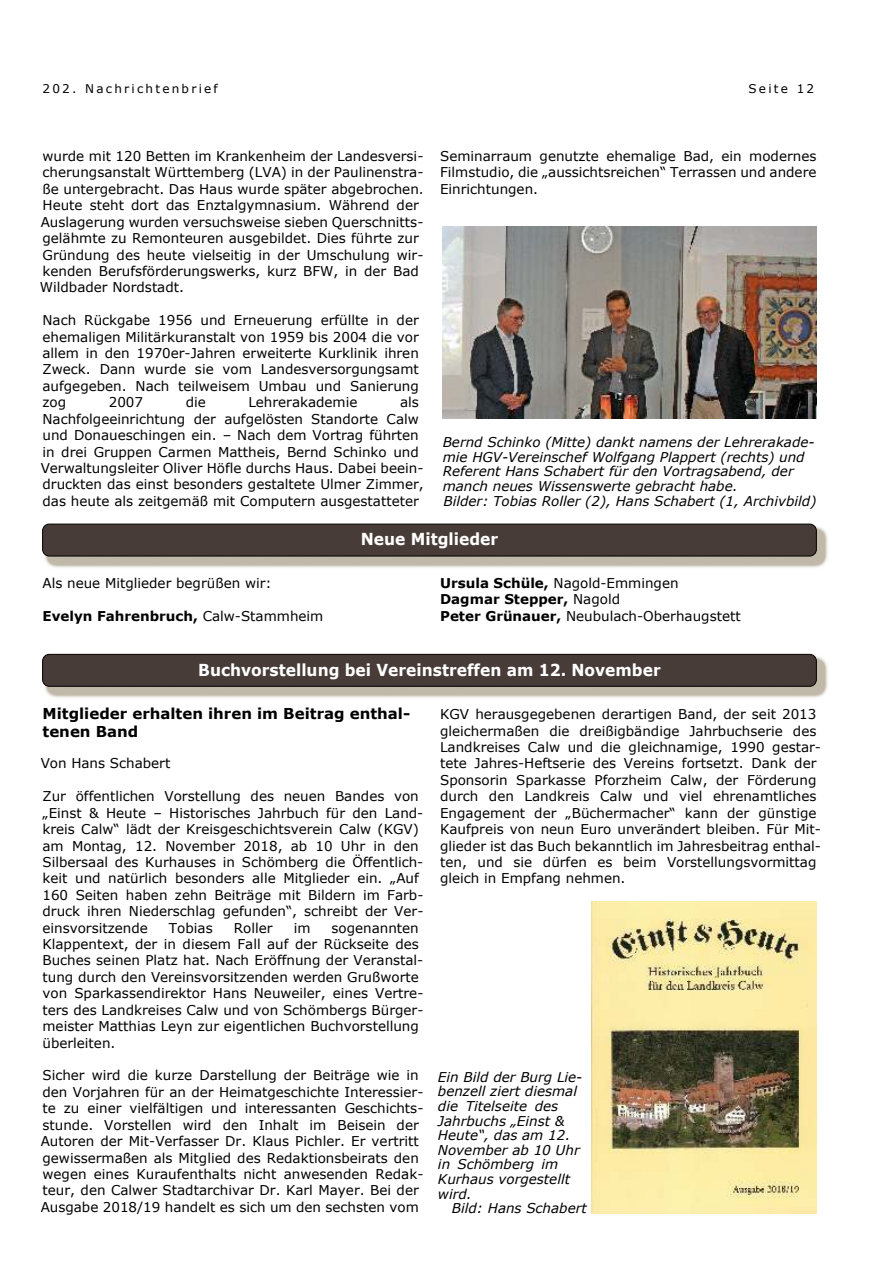
<style>
.page{position:relative;width:893px;height:1263px;background:#fff}
.page>*{position:absolute;margin:0;border:0;box-sizing:border-box;transform-origin:0 0}
.t1{font:700 16.5px "Verdana";color:#fff;scale:.94 1}
.t2{font:700 15px/18.3px "Verdana";color:#000}
.t3{font:13.5px/16.4px "Verdana";color:#000}
.t4{font:italic 13.5px/14.5px "Verdana";color:#000}
.t5{font:700 13.5px "Verdana";color:#000}
.t6{font:12px "Verdana";letter-spacing:.185em;color:#000}
.s1{font-weight:400}
.s2{font-weight:700}
</style>
<div class="page">
<img style="left:443px;top:227px;width:373px;height:191px">
<img style="left:43px;top:654px;width:785px;height:44px">
<div style="left:43px;top:654px;width:773px;height:32px;background:#483c38;border:1px solid #000;border-radius:7px"></div>
<img style="left:592px;top:901px;width:224px;height:312px">
<img style="left:43px;top:524px;width:785px;height:44px">
<div style="left:43px;top:524px;width:773px;height:32px;background:#483c38;border:1px solid #000;border-radius:7px"></div>
<p class="t6" style="left:43px;top:84px;width:177px">202. Nachrichtenbrief</p>
<p class="t6" style="left:748px;top:84px;width:67px">Seite 12</p>
<p class="t3" style="left:40px;top:149px;width:385px">wurde mit 120 Betten im Krankenheim der Landesversi&shy;cherungsanstalt Württemberg (LVA) in der Paulinenstra&shy;ße untergebracht. Das Haus wurde später abgebrochen.<br>Heute steht dort das Enztalgymnasium. Während der Auslagerung wurden versuchsweise sieben Querschnitts&shy;gelähmte zu Remonteuren ausgebildet. Dies führte zur Gründung des heute vielseitig in der Umschulung wir&shy;kenden Berufsförderungswerks, kurz BFW, in der Bad Wildbader Nordstadt.</p>
<p class="t3" style="left:43px;top:313px;width:378px;text-align:justify">Nach Rückgabe 1956 und Erneuerung erfüllte in der ehemaligen Militärkuranstalt von 1959 bis 2004 die vor allem in den 1970er-Jahren erweiterte Kurklinik ihren Zweck. Dann wurde sie vom Landesversorgungsamt aufgegeben. Nach teilweisem Umbau und Sanierung zog</p>
<p class="t3" style="left:41px;top:395px;width:385px;text-indent:359px">als Nachfolgeeinrichtung der aufgelösten Standorte Calw und Donaueschingen ein. – Nach dem Vortrag führten in drei Gruppen Carmen Mattheis, Bernd Schinko und Verwaltungsleiter Oliver Höfle durchs Haus. Dabei beein&shy;druckten das einst besonders gestaltete Ulmer Zimmer, das heute als zeitgemäß mit Computern ausgestatteter</p>
<p class="t3" style="left:109px;top:395px;width:36px">2007</p>
<p class="t3" style="left:186px;top:395px;width:22px">die</p>
<p class="t3" style="left:248px;top:395px;width:111px">Lehrerakademie</p>
<p class="t3" style="left:440px;top:149px;width:378px;text-align:justify">Seminarraum genutzte ehemalige Bad, ein modernes Filmstudio, die „aussichtsreichen“ Terrassen und andere Einrichtungen.</p>
<p class="t4" style="left:443px;top:436px;width:375px">Bernd Schinko (Mitte) dankt namens der Lehrerakade&shy;mie HGV-Vereinschef Wolfgang Plappert (rechts) und Referent Hans Schabert für den Vortragsabend, der manch neues Wissenswerte gebracht habe.<br>Bilder: Tobias Roller (2), Hans Schabert (1, Archivbild)</p>
<p class="t3" style="left:43px;top:576px;width:231px">Als neue Mitglieder begrüßen wir:</p>
<p class="t5" style="left:43px;top:610px;width:282px">Evelyn Fahrenbruch, <span class="s1">Calw-Stammheim</span></p>
<p class="t1" style="left:361px;top:533px;width:148px">Neue Mitglieder</p>
<p class="t3" style="left:440px;top:576px;width:302px"><span class="s2">Ursula Schüle,</span> Nagold-Emmingen<br><span class="s2">Dagmar Stepper,</span> Nagold<br><span class="s2">Peter Grünauer,</span> Neubulach-Oberhaugstett</p>
<p class="t1" style="left:198px;top:663px;width:493px">Buchvorstellung bei Vereinstreffen am 12. November</p>
<p class="t2" style="left:43px;top:705px;width:369px">Mitglieder erhalten ihren im Beitrag enthal&shy;tenen Band</p>
<p class="t3" style="left:41px;top:756px;width:131px">Von Hans Schabert</p>
<p class="t3" style="left:43px;top:789px;width:382px">Zur öffentlichen Vorstellung des neuen Bandes von „Einst &amp; Heute – Historisches Jahrbuch für den Land&shy;kreis Calw“ lädt der Kreisgeschichtsverein Calw (KGV) am Montag, 12. November 2018, ab 10 Uhr in den Silbersaal des Kurhauses in Schömberg die Öffentlich&shy;keit und natürlich besonders alle Mitglieder ein. „Auf 160 Seiten haben zehn Beiträge mit Bildern im Farb&shy;druck ihren Niederschlag gefunden“, schreibt der Ver&shy;einsvorsitzende</p>
<p class="t3" style="left:169px;top:921px;width:45px">Tobias</p>
<p class="t3" style="left:234px;top:921px;width:40px">Roller</p>
<p class="t3" style="left:294px;top:921px;width:18px">im</p>
<p class="t3" style="left:43px;top:921px;width:382px;text-indent:289px">sogenannten Klappentext, der in diesem Fall auf der Rückseite des Buches seinen Platz hat. Nach Eröffnung der Veranstal&shy;tung durch den Vereinsvorsitzenden werden Grußworte von Sparkassendirektor Hans Neuweiler, eines Vertre&shy;ters des Landkreises Calw und von Schömbergs Bürger&shy;meister Matthias Leyn zur eigentlichen Buchvorstellung überleiten.</p>
<p class="t3" style="left:41px;top:1068px;width:384px">Sicher wird die kurze Darstellung der Beiträge wie in den Vorjahren für an der Heimatgeschichte Interessier&shy;te zu einer vielfältigen und interessanten Geschichts&shy;stunde. Vorstellen wird den Inhalt im Beisein der Autoren der Mit-Verfasser Dr. Klaus Pichler. Er vertritt gewissermaßen als Mitglied des Redaktionsbeirats den wegen eines Kuraufenthalts nicht anwesenden Redak&shy;teur, den Calwer Stadtarchivar Dr. Karl Mayer. Bei der Ausgabe 2018/19 handelt es sich um den sechsten vom</p>
<p class="t3" style="left:440px;top:707px;width:382px">KGV herausgegebenen derartigen Band, der seit 2013 gleichermaßen die dreißigbändige Jahrbuchserie des Landkreises Calw und die gleichnamige, 1990 gestar&shy;tete Jahres-Heftserie des Vereins fortsetzt. Dank der Sponsorin Sparkasse Pforzheim Calw, der Förderung durch den Landkreis Calw und viel ehrenamtliches Engagement der „Büchermacher“ kann der günstige Kaufpreis von neun Euro unverändert bleiben. Für Mit&shy;glieder ist das Buch bekanntlich im Jahresbeitrag enthal&shy;ten, und sie dürfen es beim Vorstellungsvormittag gleich in Empfang nehmen.</p>
<p class="t4" style="left:438px;top:1071px;width:146px">Ein Bild der Burg Lie&shy;benzell ziert diesmal die Titelseite des<br>Jahrbuchs „Einst &amp;<br>Heute“, das am 12.<br>November ab 10 Uhr in Schömberg im<br>Kurhaus vorgestellt wird.</p>
<p class="t4" style="left:452px;top:1202px;width:136px">Bild: Hans Schabert</p>
</div>
